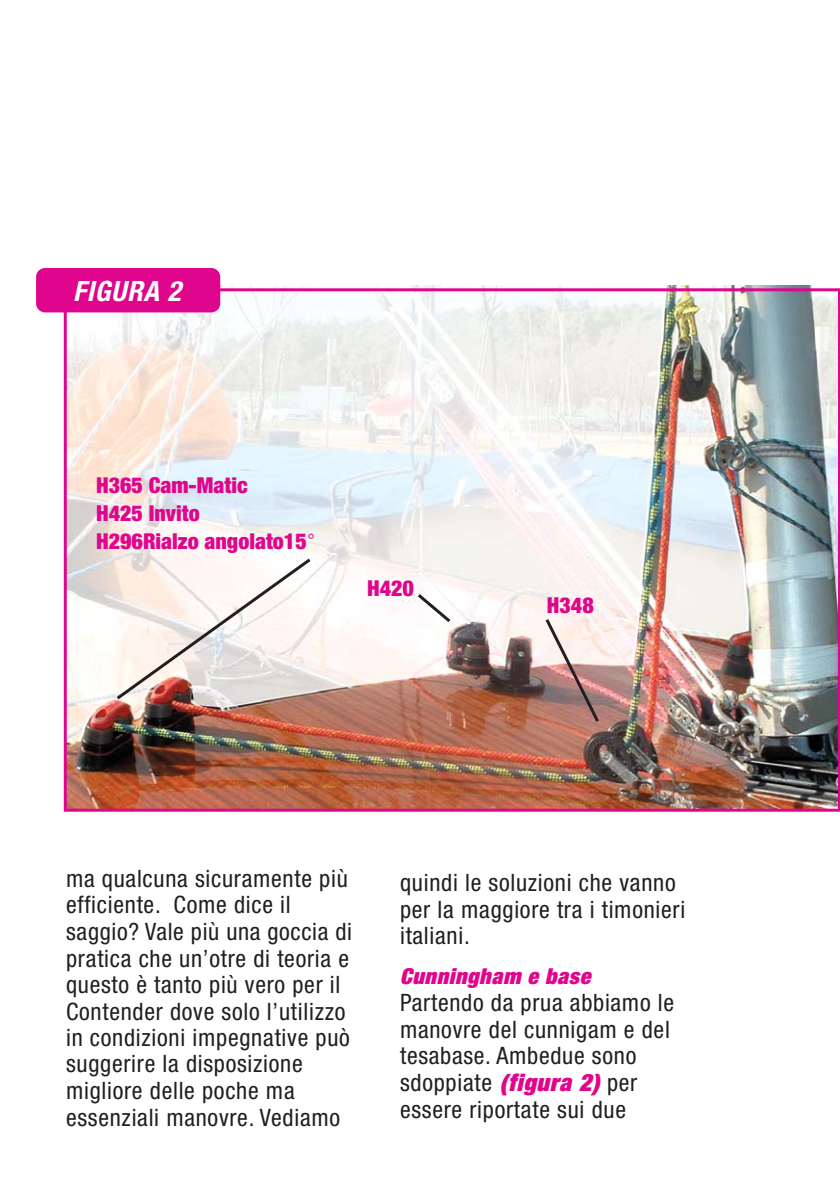
<style>
.page{position:relative;width:840px;height:1190px;background:#fff}
.page>*{position:absolute;margin:0;border:0;box-sizing:border-box;transform-origin:0 0}
.t1{font:italic 700 condensed 28px "Helvetica Neue";color:#fff}
.t2{font:condensed 24px/26.6px "Helvetica Neue";letter-spacing:.03em;color:#231f20}
.t3{font:900 condensed 22px/28px "Helvetica Neue";color:#df058c}
.t4{font:italic 900 expanded 22px "Helvetica Neue";color:#df058c}
.s1{font-weight:900;font-style:italic;font-stretch:expanded;color:#df058c}
</style>
<div class="page">
<img style="left:64px;top:288px;width:776px;height:524px">
<div style="left:36px;top:268px;width:184px;height:44px;background:#df058c;border:2px solid #df058c;border-radius:8px"></div>
<svg style="left:113px;top:556px;width:201px;height:146px"></svg>
<img style="left:415px;top:591px;width:187px;height:134px">
<svg style="left:308px;top:533px;width:6px;height:6px"></svg>
<p class="t1" style="left:73px;top:281px;width:115px">FIGURA 2</p>
<p class="t3" style="left:96px;top:473px;width:212px">H365 Cam-Matic<br>H425 Invito<br>H296Rialzo angolato15</p>
<p class="t3" style="left:367px;top:576px;width:48px">H420</p>
<p class="t3" style="left:547px;top:593px;width:48px">H348</p>
<p class="t2" style="left:66px;top:867px;width:288px">ma qualcuna sicuramente più efficiente. Come dice il saggio? Vale più una goccia di pratica che un’otre di teoria e questo è tanto più vero per il<br>Contender dove solo l’utilizzo in condizioni impegnative può suggerire la disposizione migliore delle poche ma essenziali manovre. Vediamo</p>
<p class="t2" style="left:400px;top:871px;width:287px">quindi le soluzioni che vanno per la maggiore tra i timonieri italiani.</p>
<p class="t4" style="left:400px;top:969px;width:196px">Cunningham e base</p>
<p class="t2" style="left:400px;top:991px;width:276px">Partendo da prua abbiamo le manovre del cunnigam e del tesabase. Ambedue sono sdoppiate <span class="s1">(figura 2)</span> per essere riportate sui due</p>
</div>
